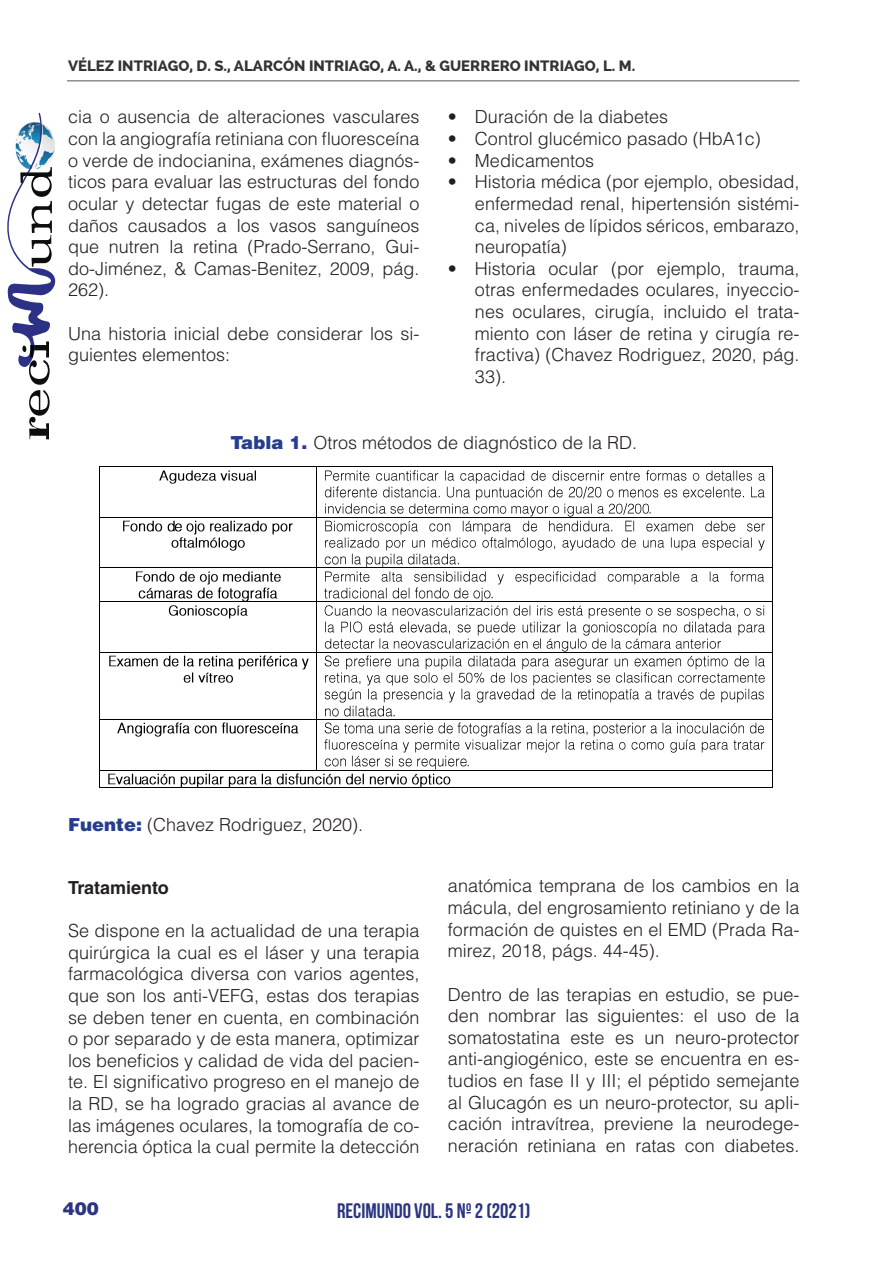
<style>
.page{position:relative;width:893px;height:1263px;background:#fff}
.page>*{position:absolute;margin:0;border:0;box-sizing:border-box;transform-origin:0 0}
.t1{font:700 21px "Bebas Neue";color:#2b3481}
.t2{font:300 18px/21.6px "Helvetica LT Std";color:#231f20;text-align:justify}
.t3{font:700 18px "Helvetica LT Std";color:#231f20}
.t4{font:900 18px "Helvetica LT Std";color:#2b3481}
.t5{font:16.5px/28.5px "Times New Roman";color:#000}
.t6{font:700 16.5px "Times New Roman";color:#000}
.t7{font:800 15px "Raleway";color:#333}
.s1{font-weight:900;color:#253f8e}
</style>
<div class="page">
<hr style="left:67px;top:80px;width:732px;height:1px;background:#545557">
<svg style="left:7px;top:113px;width:48px;height:326px"></svg>
<img style="left:159px;top:470px;width:97px;height:14px">
<img style="left:325px;top:470px;width:440px;height:14px">
<img style="left:325px;top:486px;width:294px;height:14px">
<img style="left:619px;top:486px;width:146px;height:12px">
<img style="left:325px;top:500px;width:324px;height:17px">
<hr style="left:99px;top:466px;width:217px;height:1px;background:#000">
<hr style="left:317px;top:466px;width:455px;height:1px;background:#000">
<hr style="left:99px;top:467px;width:1px;height:50px;background:#000">
<hr style="left:316px;top:467px;width:1px;height:50px;background:#000">
<hr style="left:772px;top:467px;width:1px;height:50px;background:#000">
<img style="left:123px;top:520px;width:52px;height:12px">
<img style="left:175px;top:523px;width:12px;height:9px">
<img style="left:187px;top:520px;width:106px;height:14px">
<img style="left:171px;top:534px;width:74px;height:17px">
<img style="left:325px;top:520px;width:440px;height:31px">
<img style="left:325px;top:553px;width:134px;height:14px">
<hr style="left:99px;top:517px;width:217px;height:1px;background:#000">
<hr style="left:317px;top:517px;width:455px;height:1px;background:#000">
<hr style="left:99px;top:518px;width:1px;height:49px;background:#000">
<hr style="left:316px;top:518px;width:1px;height:49px;background:#000">
<hr style="left:772px;top:518px;width:1px;height:49px;background:#000">
<img style="left:136px;top:571px;width:145px;height:14px">
<img style="left:139px;top:587px;width:139px;height:14px">
<img style="left:325px;top:571px;width:197px;height:14px">
<img style="left:522px;top:571px;width:243px;height:14px">
<img style="left:325px;top:587px;width:165px;height:14px">
<hr style="left:99px;top:567px;width:217px;height:1px;background:#000">
<hr style="left:317px;top:567px;width:455px;height:1px;background:#000">
<hr style="left:99px;top:568px;width:1px;height:33px;background:#000">
<hr style="left:316px;top:568px;width:1px;height:33px;background:#000">
<hr style="left:772px;top:568px;width:1px;height:33px;background:#000">
<img style="left:168px;top:605px;width:80px;height:14px">
<img style="left:325px;top:605px;width:440px;height:30px">
<img style="left:325px;top:635px;width:215px;height:14px">
<img style="left:540px;top:635px;width:181px;height:17px">
<hr style="left:99px;top:601px;width:217px;height:1px;background:#000">
<hr style="left:317px;top:601px;width:455px;height:1px;background:#000">
<hr style="left:99px;top:602px;width:1px;height:50px;background:#000">
<hr style="left:316px;top:602px;width:1px;height:50px;background:#000">
<hr style="left:772px;top:602px;width:1px;height:50px;background:#000">
<img style="left:109px;top:655px;width:200px;height:14px">
<img style="left:183px;top:672px;width:50px;height:11px">
<img style="left:325px;top:655px;width:440px;height:31px">
<img style="left:325px;top:688px;width:256px;height:14px">
<img style="left:581px;top:688px;width:183px;height:14px">
<img style="left:325px;top:702px;width:68px;height:15px">
<hr style="left:99px;top:652px;width:217px;height:1px;background:#000">
<hr style="left:317px;top:652px;width:455px;height:1px;background:#000">
<hr style="left:99px;top:653px;width:1px;height:66px;background:#000">
<hr style="left:316px;top:653px;width:1px;height:66px;background:#000">
<hr style="left:772px;top:653px;width:1px;height:66px;background:#000">
<img style="left:117px;top:722px;width:182px;height:14px">
<img style="left:325px;top:722px;width:440px;height:31px">
<img style="left:325px;top:755px;width:141px;height:14px">
<hr style="left:99px;top:719px;width:217px;height:1px;background:#000">
<hr style="left:317px;top:719px;width:455px;height:1px;background:#000">
<hr style="left:99px;top:720px;width:1px;height:50px;background:#000">
<hr style="left:316px;top:720px;width:1px;height:50px;background:#000">
<hr style="left:772px;top:720px;width:1px;height:50px;background:#000">
<img style="left:108px;top:773px;width:33px;height:12px">
<img style="left:141px;top:773px;width:310px;height:14px">
<hr style="left:99px;top:770px;width:217px;height:1px;background:#000">
<hr style="left:317px;top:770px;width:455px;height:1px;background:#000">
<svg style="left:99px;top:771px;width:1px;height:16px"></svg>
<hr style="left:99px;top:787px;width:673px;height:1px;background:#000">
<svg style="left:772px;top:770px;width:1px;height:18px"></svg>
<p class="t7" style="left:68px;top:57px;width:569px">VÉLEZ INTRIAGO, D. S., ALARCÓN INTRIAGO, A. A., &amp; GUERRERO INTRIAGO, L. M.</p>
<p class="t2" style="left:68px;top:106px;width:353px">cia o ausencia de alteraciones vasculares con la angiografía retiniana con fluoresceína o verde de indocianina, exámenes diagnós&shy;ticos para evaluar las estructuras del fondo ocular y detectar fugas de este material o daños causados a los vasos sanguíneos que nutren la retina (Prado-Serrano, Gui&shy;do-Jiménez, &amp; Camas-Benitez, 2009, pág.<br>262).</p>
<p class="t2" style="left:68px;top:322px;width:353px">Una historia inicial debe considerar los si&shy;guientes elementos:</p>
<p class="t2" style="left:448px;top:106px;width:222px">• Duración de la diabetes</p>
<p class="t2" style="left:448px;top:128px;width:314px">• Control glucémico pasado (HbA1c)</p>
<p class="t2" style="left:448px;top:149px;width:148px">• Medicamentos</p>
<p class="t2" style="left:475px;top:171px;width:326px;text-indent:-27px">• Historia médica (por ejemplo, obesidad, enfermedad renal, hipertensión sistémi&shy;ca, niveles de lípidos séricos, embarazo, neuropatía)</p>
<p class="t2" style="left:475px;top:257px;width:326px;text-indent:-27px">• Historia ocular (por ejemplo, trauma, otras enfermedades oculares, inyeccio&shy;nes oculares, cirugía, incluido el trata&shy;miento con láser de retina y cirugía re&shy;fractiva) (Chavez Rodriguez, 2020, pág.<br>33).</p>
<p class="t2" style="left:230px;top:431px;width:408px"><span class="s1">Tabla 1.</span> Otros métodos de diagnóstico de la RD.</p>
<p class="t2" style="left:68px;top:813px;width:297px"><span class="s1">Fuente:</span> (Chavez Rodriguez, 2020).</p>
<p class="t2" style="left:448px;top:875px;width:353px">anatómica temprana de los cambios en la mácula, del engrosamiento retiniano y de la formación de quistes en el EMD (Prada Ra&shy;mirez, 2018, págs. 44-45).</p>
<p class="t2" style="left:448px;top:983px;width:353px">Dentro de las terapias en estudio, se pue&shy;den nombrar las siguientes: el uso de la somatostatina este es un neuro-protector anti-angiogénico, este se encuentra en es&shy;tudios en fase II y III; el péptido semejante al Glucagón es un neuro-protector, su apli&shy;cación intravítrea, previene la neurodege&shy;neración retiniana en ratas con diabetes.</p>
<p class="t3" style="left:68px;top:876px;width:102px">Tratamiento</p>
<p class="t2" style="left:68px;top:920px;width:353px">Se dispone en la actualidad de una terapia quirúrgica la cual es el láser y una terapia farmacológica diversa con varios agentes, que son los anti-VEFG, estas dos terapias se deben tener en cuenta, en combinación o por separado y de esta manera, optimizar los beneficios y calidad de vida del pacien&shy;te. El significativo progreso en el manejo de la RD, se ha logrado gracias al avance de las imágenes oculares, la tomografía de co&shy;herencia óptica la cual permite la detección</p>
<p class="t6" style="left:104px;top:916px;width:91px">Tratamiento</p>
<p class="t5" style="left:104px;top:985px;width:664px">diversa con varios agentes, que son los anti-VEFG, estas dos terapias se deben tener en cuenta, en</p>
<p class="t5" style="left:104px;top:1042px;width:664px">paciente. El significativo progreso en el manejo de la RD, se ha logrado gracias al avance de las imágenes oculares, la tomografía de coherencia óptica la cual permite la detección anatómica</p>
<p class="t5" style="left:104px;top:1128px;width:298px">el EMD (Prada Ramirez, 2018, págs. 44-45).</p>
<p class="t4" style="left:63px;top:1197px;width:38px">400</p>
<p class="t1" style="left:337px;top:1199px;width:195px">RECIMUNDO VOL. 5 Nº 2 (2021)</p>
</div>
